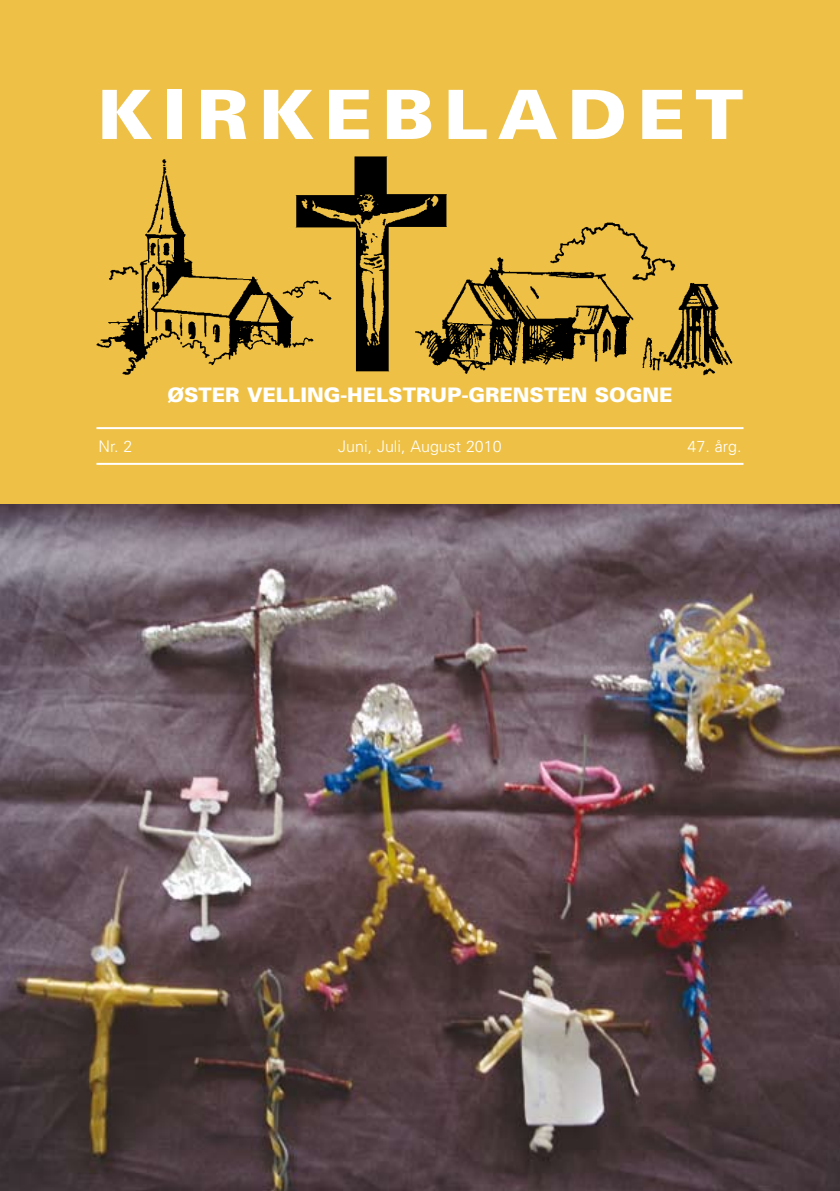
<style>
.page{position:relative;width:840px;height:1191px;background:#fff}
.page>*{position:absolute;margin:0;border:0;box-sizing:border-box;transform-origin:0 0}
.t1{font:900 68px "Univers";letter-spacing:.135em;color:#fff;scale:1.06 1}
.t2{font:900 20px "Univers";color:#fff}
.t3{font:300 16px "Univers";color:#fff}
</style>
<div class="page">
<div style="left:0;top:0;width:839px;height:1191px;background:#eec146"></div>
<hr style="left:96px;top:427px;width:647px;height:2px;background:#fff">
<hr style="left:96px;top:463px;width:647px;height:2px;background:#fff">
<img style="left:96px;top:156px;width:637px;height:220px">
<img style="left:0;top:505px;width:839px;height:686px">
<h1 class="t1" style="left:97px;top:72px;width:611px">KIRKEBLADET</h1>
<p class="t2" style="left:167px;top:382px;width:506px">ØSTER VELLING-HELSTRUP-GRENSTEN SOGNE</p>
<p class="t3" style="left:98px;top:437px;width:35px">Nr. 2</p>
<p class="t3" style="left:687px;top:437px;width:55px">47. årg.</p>
<p class="t3" style="left:338px;top:437px;width:165px">Juni, Juli, August 2010</p>
</div>
